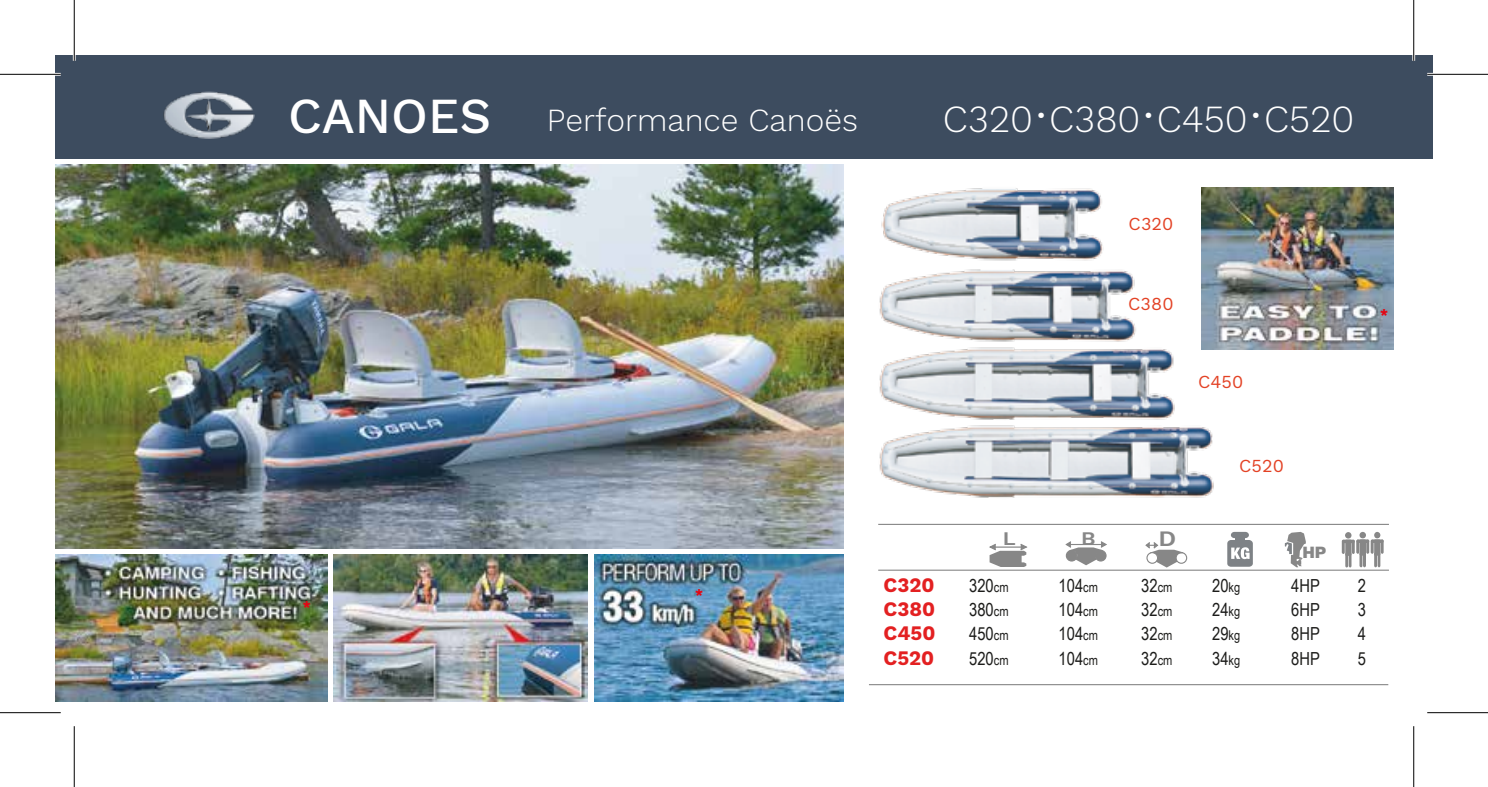
<style>
.page{position:relative;width:1488px;height:787px;background:#fff}
.page>*{position:absolute;margin:0;border:0;box-sizing:border-box;transform-origin:0 0}
.t1{font:300 37.8px "Work Sans";color:#fff}
.t2{font:300 31.72px "Work Sans";color:#fff}
.t3{font:600 21.6px "Work Sans";color:#878787;scale:1.15 1}
.t4{font:700 20.25px "Work Sans";color:#e32021}
.t5{font:600 18.9px "Work Sans";color:#878787;scale:1.14 1}
.t6{font:18px "Arial Narrow";color:#1d1d1b}
.t7{font:18px "Work Sans";letter-spacing:.005em;color:#e34225}
.t8{font:800 16.88px "Work Sans";color:#878787}
.t9{font:800 13.5px "Work Sans";color:#e30613}
.s1{font-weight:500;font-size:49.5px}
.s2{font-weight:200}
.s3{font-size:13.5px}
</style>
<div class="page">
<img style="left:879px;top:187px;width:341px;height:311px">
<div style="left:55px;top:55px;width:1378px;height:104px;background:#3d4c5f"></div>
<img style="left:164px;top:92px;width:90px;height:47px">
<hr style="left:869px;top:683px;width:519px;height:2px;background:#878787">
<div style="left:1227px;top:540px;width:26px;height:26px;background:#7e8286;border-radius:4px"></div>
<svg style="left:1235px;top:538px;width:10px;height:2px"></svg>
<div style="left:1231px;top:531px;width:18px;height:7px;background:#7e8286;border-radius:3px"></div>
<svg style="left:1231px;top:547px;width:18px;height:12px"></svg>
<svg style="left:1285px;top:532px;width:21px;height:35px"></svg>
<hr style="left:1342px;top:539px;width:3px;height:14px;background:#878787">
<div style="left:1359px;top:531px;width:7px;height:7px;background:#fafafa;border-radius:50%"></div>
<svg style="left:1345px;top:532px;width:39px;height:35px"></svg>
<hr style="left:1381px;top:539px;width:3px;height:14px;background:#878787">
<hr style="left:1371px;top:539px;width:3px;height:14px;background:#878787">
<svg style="left:989px;top:543px;width:39px;height:23px"></svg>
<hr style="left:990px;top:546px;width:36px;height:1px;background:#878787">
<div style="left:1175px;top:552px;width:12px;height:11px;border:1px solid #878787;border-radius:50%"></div>
<svg style="left:1145px;top:542px;width:38px;height:25px"></svg>
<svg style="left:1065px;top:541px;width:42px;height:24px"></svg>
<div style="left:1066px;top:550px;width:11px;height:10px;background:#878787;border-radius:50%"></div>
<div style="left:1066px;top:549px;width:11px;height:12px;border:1px solid #878787;border-radius:50%"></div>
<div style="left:1095px;top:550px;width:11px;height:10px;background:#878787;border-radius:50%"></div>
<div style="left:1095px;top:549px;width:12px;height:12px;border:1px solid #878787;border-radius:50%"></div>
<hr style="left:878px;top:523px;width:511px;height:1px;background:#878787">
<hr style="left:878px;top:569px;width:511px;height:1px;background:#878787">
<img style="left:55px;top:165px;width:788px;height:383px">
<img style="left:1202px;top:188px;width:191px;height:162px">
<img style="left:594px;top:554px;width:250px;height:147px">
<img style="left:55px;top:554px;width:272px;height:147px">
<img style="left:333px;top:554px;width:254px;height:147px">
<hr style="left:0;top:73px;width:61px;height:3px;background:#fff">
<hr style="left:1427px;top:73px;width:61px;height:3px;background:#fff">
<hr style="left:73px;top:0;width:3px;height:61px;background:#fff">
<hr style="left:1412px;top:0;width:3px;height:61px;background:#fff">
<hr style="left:0;top:74px;width:61px;height:1px;background:#000">
<hr style="left:1427px;top:74px;width:61px;height:1px;background:#000">
<hr style="left:0;top:712px;width:61px;height:1px;background:#000">
<hr style="left:1427px;top:712px;width:61px;height:1px;background:#000">
<hr style="left:74px;top:0;width:1px;height:61px;background:#000">
<hr style="left:74px;top:726px;width:1px;height:60px;background:#000">
<hr style="left:1413px;top:0;width:1px;height:61px;background:#000">
<hr style="left:1413px;top:726px;width:1px;height:60px;background:#000">
<h2 class="t2" style="left:288px;top:101px;width:571px"><span class="s1">CANOES</span> Performance Canoës</h2>
<h1 class="t1" style="left:943px;top:97px;width:413px">C320<span class="s2">•</span>C380<span class="s2">•</span>C450<span class="s2">•</span>C520</h1>
<p class="t9" style="left:303px;top:598px;width:10px">*</p>
<p class="t9" style="left:695px;top:586px;width:10px">*</p>
<p class="t7" style="left:1129px;top:213px;width:46px">C320</p>
<p class="t7" style="left:1128px;top:293px;width:47px">C380</p>
<p class="t7" style="left:1198px;top:371px;width:47px">C450</p>
<p class="t9" style="left:1380px;top:307px;width:10px">*</p>
<p class="t5" style="left:1003px;top:527px;width:13px">L</p>
<p class="t5" style="left:1081px;top:527px;width:14px">B</p>
<p class="t3" style="left:1158px;top:526px;width:17px">D</p>
<p class="t7" style="left:1239px;top:455px;width:46px">C520</p>
<p class="t8" style="left:1302px;top:542px;width:26px">HP</p>
<p class="t4" style="left:884px;top:572px;width:52px">C320</p>
<p class="t6" style="left:969px;top:572px;width:41px">320<span class="s3">cm</span></p>
<p class="t6" style="left:1059px;top:572px;width:41px">104<span class="s3">cm</span></p>
<p class="t6" style="left:1141px;top:572px;width:33px">32<span class="s3">cm</span></p>
<p class="t6" style="left:1212px;top:572px;width:30px">20<span class="s3">kg</span></p>
<p class="t6" style="left:1291px;top:572px;width:30px">4HP</p>
<p class="t6" style="left:1358px;top:572px;width:10px">2</p>
<p class="t4" style="left:884px;top:597px;width:53px">C380</p>
<p class="t6" style="left:969px;top:596px;width:41px">380<span class="s3">cm</span></p>
<p class="t6" style="left:1059px;top:596px;width:41px">104<span class="s3">cm</span></p>
<p class="t6" style="left:1141px;top:596px;width:33px">32<span class="s3">cm</span></p>
<p class="t6" style="left:1212px;top:596px;width:30px">24<span class="s3">kg</span></p>
<p class="t6" style="left:1291px;top:596px;width:30px">6HP</p>
<p class="t6" style="left:1358px;top:596px;width:10px">3</p>
<p class="t4" style="left:884px;top:621px;width:53px">C450</p>
<p class="t6" style="left:969px;top:620px;width:41px">450<span class="s3">cm</span></p>
<p class="t6" style="left:1059px;top:620px;width:41px">104<span class="s3">cm</span></p>
<p class="t6" style="left:1141px;top:620px;width:33px">32<span class="s3">cm</span></p>
<p class="t6" style="left:1212px;top:620px;width:30px">29<span class="s3">kg</span></p>
<p class="t6" style="left:1291px;top:620px;width:30px">8HP</p>
<p class="t6" style="left:1358px;top:620px;width:10px">4</p>
<p class="t4" style="left:884px;top:645px;width:52px">C520</p>
<p class="t6" style="left:969px;top:644px;width:41px">520<span class="s3">cm</span></p>
<p class="t6" style="left:1059px;top:644px;width:41px">104<span class="s3">cm</span></p>
<p class="t6" style="left:1141px;top:644px;width:33px">32<span class="s3">cm</span></p>
<p class="t6" style="left:1212px;top:644px;width:30px">34<span class="s3">kg</span></p>
<p class="t6" style="left:1291px;top:644px;width:30px">8HP</p>
<p class="t6" style="left:1358px;top:644px;width:10px">5</p>
</div>
